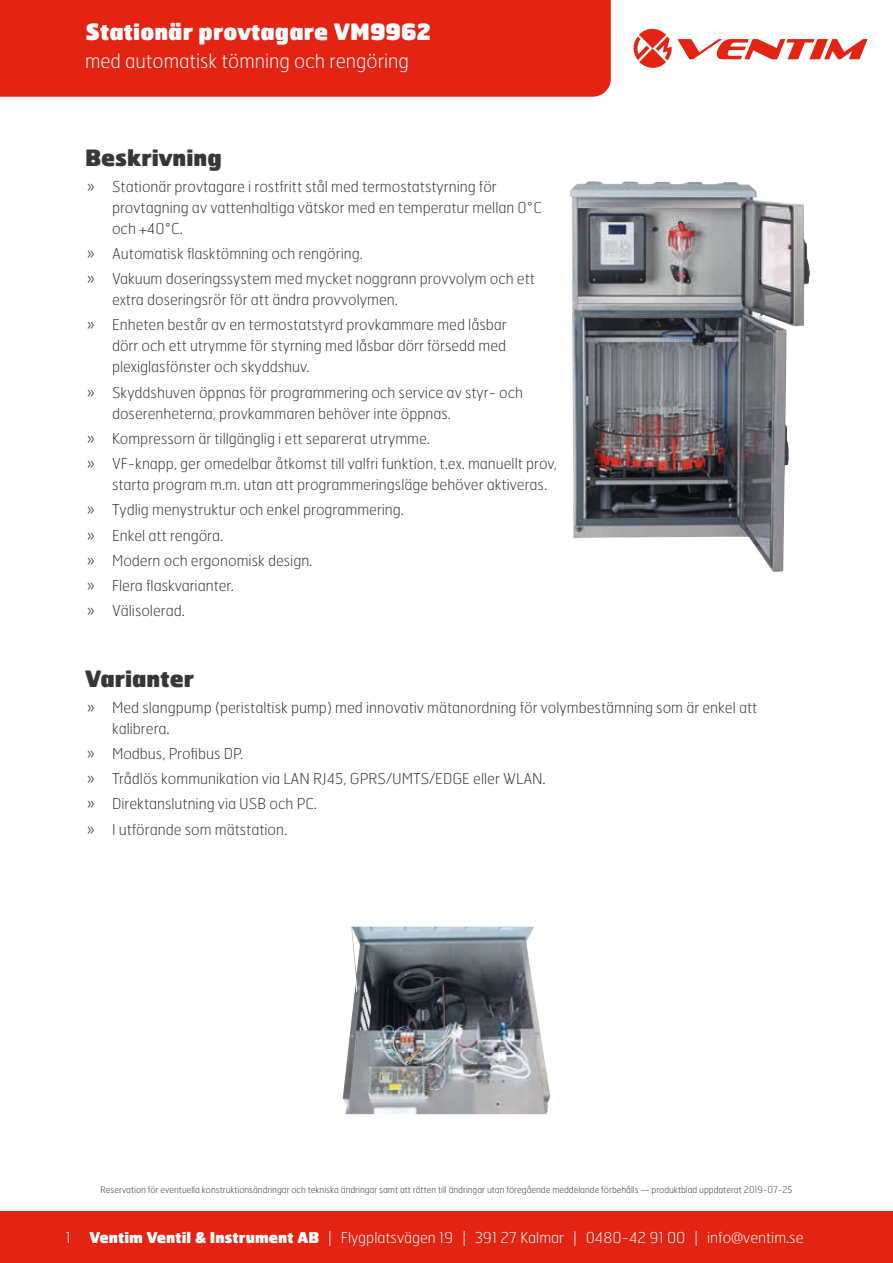
<style>
.page{position:relative;width:893px;height:1263px;background:#fff}
.page>*{position:absolute;margin:0;border:0;box-sizing:border-box;transform-origin:0 0}
.t1{font:900 22.5px "Hermes FB";color:#fff}
.t2{font:900 22.5px "Hermes FB";color:#373736}
.t3{font:100 19.5px "Hermes FB";color:#fff}
.t4{font:100 15px/25.2px "Hermes FB";color:#373736}
.t5{font:100 15px "Hermes FB";color:#fff}
.t6{font:100 9px "Hermes FB";color:#373736}
.s1{font-weight:900}
</style>
<div class="page">
<div style="left:0;top:0;width:611px;height:97px;background:#e42413"></div>
<svg style="left:634px;top:29px;width:38px;height:39px"></svg>
<svg style="left:678px;top:39px;width:189px;height:20px"></svg>
<div style="left:0;top:1212px;width:893px;height:51px;background:#e42413"></div>
<img style="left:570px;top:181px;width:240px;height:391px">
<img style="left:343px;top:927px;width:207px;height:187px">
<h1 class="t1" style="left:85px;top:16px;width:347px">Stationär provtagare VM9962</h1>
<h2 class="t3" style="left:85px;top:48px;width:325px">med automatisk tömning och rengöring</h2>
<h1 class="t2" style="left:85px;top:143px;width:138px">Beskrivning</h1>
<p class="t4" style="left:112px;top:175px;width:431px;line-height:21px;text-indent:-26px">» Stationär provtagare i rostfritt stål med termostatstyrning för provtagning av vattenhaltiga vätskor med en temperatur mellan 0°C och +40°C.</p>
<p class="t4" style="left:87px;top:240px;width:450px">» Automatisk flasktömning och rengöring.<br>» Vakuum doseringssystem med mycket noggrann provvolym och ett</p>
<p class="t4" style="left:87px;top:287px;width:422px;text-indent:26px">extra doseringsrör för att ändra provvolymen.<br>» Enheten består av en termostatstyrd provkammare med låsbar</p>
<p class="t4" style="left:112px;top:335px;width:396px;line-height:21px">dörr och ett utrymme för styrning med låsbar dörr försedd med plexiglasfönster och skyddshuv.</p>
<p class="t4" style="left:112px;top:381px;width:413px;line-height:21px;text-indent:-26px">» Skyddshuven öppnas för programmering och service av styr- och doserenheterna, provkammaren behöver inte öppnas.</p>
<p class="t4" style="left:87px;top:425px;width:472px">» Kompressorn är tillgänglig i ett separerat utrymme.<br>» VF-knapp, ger omedelbar åtkomst till valfri funktion, t.ex. manuellt prov,</p>
<p class="t4" style="left:87px;top:472px;width:462px;text-indent:26px">starta program m.m. utan att programmeringsläge behöver aktiveras. » Tydlig menystruktur och enkel programmering.<br>» Enkel att rengöra.<br>» Modern och ergonomisk design.<br>» Flera flaskvarianter.<br>» Välisolerad.</p>
<h1 class="t2" style="left:85px;top:664px;width:111px">Varianter</h1>
<p class="t4" style="left:112px;top:696px;width:647px;line-height:21px;text-indent:-26px">» Med slangpump (peristaltisk pump) med innovativ mätanordning för volymbestämning som är enkel att kalibrera.</p>
<p class="t4" style="left:87px;top:740px;width:461px">» Modbus, Profibus DP.<br>» Trådlös kommunikation via LAN RJ45, GPRS/UMTS/EDGE eller WLAN. » Direktanslutning via USB och PC.<br>» I utförande som mätstation.</p>
<p class="t6" style="left:100px;top:1184px;width:694px">Reservation för eventuella konstruktionsändringar och tekniska ändringar samt att rätten till ändringar utan föregående meddelande förbehålls — produktblad uppdaterat 2019-07-25</p>
<p class="t5" style="left:66px;top:1228px;width:739px">1 <span class="s1">Ventim Ventil &amp; Instrument AB</span> | Flygplatsvägen 19 | 391 27 Kalmar | 0480-42 91 00 | info@ventim.se</p>
</div>
